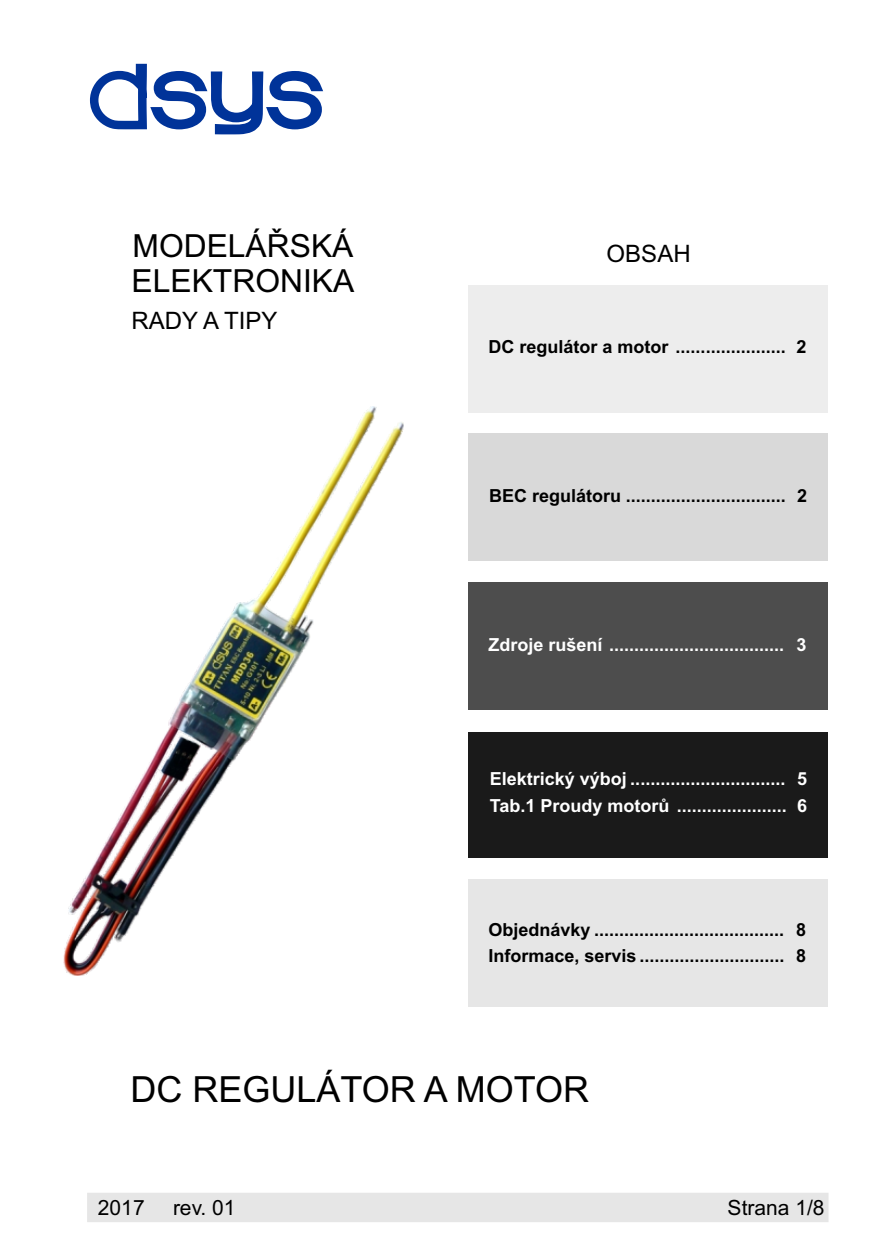
<style>
.page{position:relative;width:893px;height:1259px;background:#fff}
.page>*{position:absolute;margin:0;border:0;box-sizing:border-box;transform-origin:0 0}
.t1{font:36px "Arial";color:#000}
.t2{font:31.8px/35.4px "Arial";color:#000}
.t3{font:24px "Arial";color:#000}
.t4{font:21px "Arial";color:#000}
.t5{font:700 18px/26.1px "Arial";color:#000}
.t6{font:700 18px/26.1px "Arial";color:#fff}
</style>
<div class="page">
<svg style="left:151px;top:71px;width:172px;height:64px"></svg>
<svg style="left:90px;top:63px;width:61px;height:67px"></svg>
<div style="left:87px;top:1193px;width:742px;height:29px;background:#e6e6e6"></div>
<div style="left:468px;top:879px;width:360px;height:128px;background:#e6e6e6"></div>
<div style="left:468px;top:732px;width:360px;height:126px;background:#1a1a1a"></div>
<div style="left:468px;top:582px;width:360px;height:127px;background:#4d4d4d"></div>
<div style="left:468px;top:434px;width:360px;height:127px;background:#d9d9d9"></div>
<div style="left:468px;top:285px;width:360px;height:127px;background:#ededed"></div>
<img style="left:64px;top:407px;width:340px;height:569px">
<h2 class="t2" style="left:132px;top:231px;width:224px">MODELÁØSKÁ<br>ELEKTRONIKA</h2>
<h3 class="t3" style="left:132px;top:312px;width:147px">RADY A TIPY</h3>
<h3 class="t3" style="left:607px;top:245px;width:86px">OBSAH</h3>
<p class="t5" style="left:488px;top:336px;width:319px">DC regulátor a motor ...................... 2</p>
<p class="t5" style="left:489px;top:485px;width:319px">BEC regulátoru ................................ 2</p>
<p class="t6" style="left:488px;top:633px;width:319px">Zdroje rušení ................................... 3</p>
<p class="t6" style="left:490px;top:767px;width:319px">Elektrický výboj ............................... 5<br>Tab.1 Proudy motorù ...................... 6</p>
<p class="t5" style="left:488px;top:918px;width:319px">Objednávky ...................................... 8<br>Informace, servis ............................. 8</p>
<h1 class="t1" style="left:130px;top:1075px;width:460px">DC REGULÁTOR A MOTOR</h1>
<p class="t4" style="left:98px;top:1199px;width:48px">2017</p>
<p class="t4" style="left:173px;top:1199px;width:64px">rev. 01</p>
<p class="t4" style="left:728px;top:1199px;width:98px">Strana 1/8</p>
</div>
